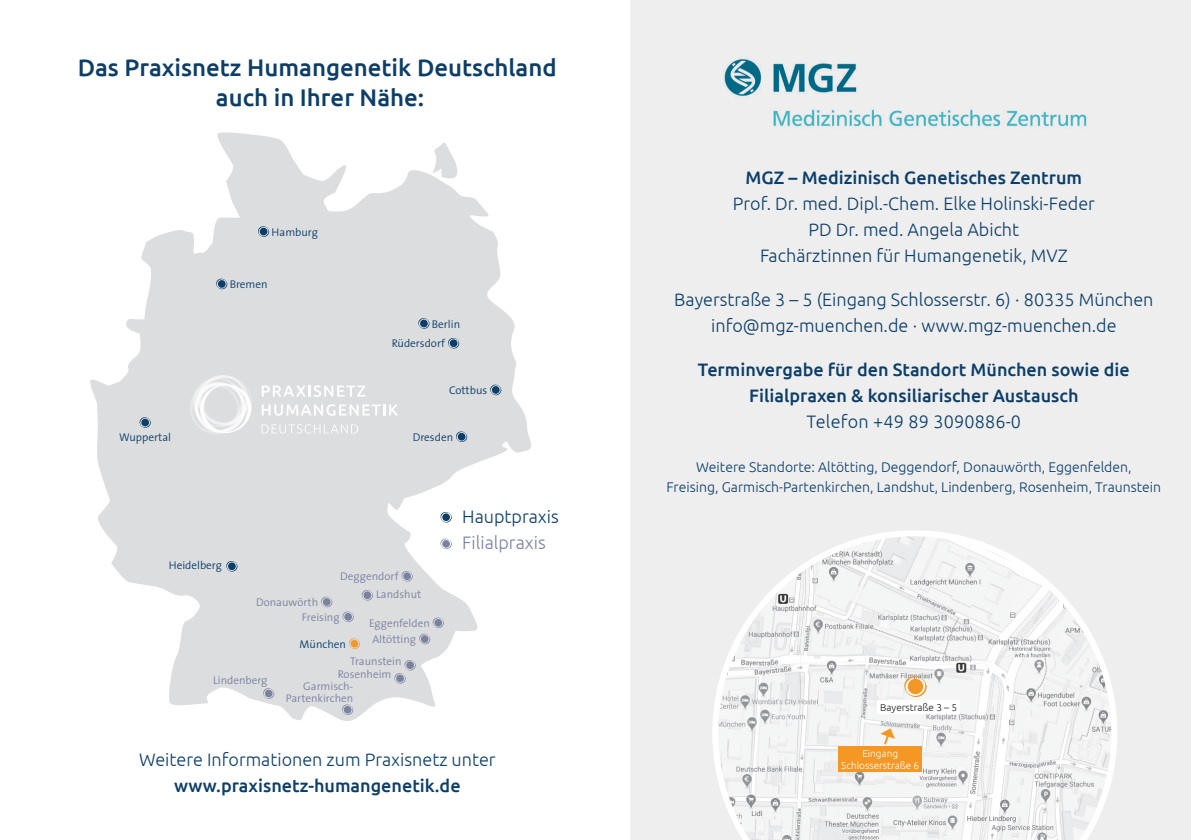
<style>
.page{position:relative;width:1191px;height:840px;background:#fff}
.page>*{position:absolute;margin:0;border:0;box-sizing:border-box;transform-origin:0 0}
.t1{font:500 24px/30px "Ubuntu";color:#0c3e68;text-align:center}
.t2{font:300 18px/26px "Ubuntu";color:#0c3e68;text-align:center}
.t3{font:500 18px/26px "Ubuntu";color:#0c3e68;text-align:center}
.t4{font:300 18px "Ubuntu";color:#7b829f}
.t5{font:300 14px/20px "Ubuntu";color:#0c3e68;text-align:center}
.t6{font:300 11.2px/17.6px "The Sans";color:#7b829f}
.t7{font:300 11.2px "The Sans";color:#0c3e68}
.t8{font:300 10px/12px "Ubuntu";color:#fff;text-align:center}
.t9{font:300 10px "Ubuntu";color:#231f20}
</style>
<div class="page">
<div style="left:630px;top:0;width:561px;height:839px;background:#eeeeef"></div>
<svg style="left:712px;top:530px;width:405px;height:309px"></svg>
<svg style="left:900px;top:671px;width:26px;height:25px"></svg>
<div style="left:907px;top:678px;width:16px;height:15px;background:#f59724;border-radius:50%"></div>
<div style="left:877px;top:699px;width:83px;height:14px;background:#fff"></div>
<div style="left:838px;top:745px;width:84px;height:26px;background:#f59724"></div>
<img style="left:724px;top:59px;width:363px;height:68px">
<svg style="left:90px;top:132px;width:441px;height:589px;fill:#dcdddf"></svg>
<svg style="left:432px;top:139px;width:27px;height:42px"></svg>
<svg style="left:214px;top:276px;width:13px;height:13px"></svg>
<div style="left:218px;top:280px;width:8px;height:7px;background:#0c3e68;border-radius:50%"></div>
<svg style="left:416px;top:316px;width:13px;height:12px"></svg>
<div style="left:420px;top:319px;width:8px;height:8px;background:#0c3e68;border-radius:50%"></div>
<svg style="left:224px;top:558px;width:13px;height:13px"></svg>
<div style="left:228px;top:562px;width:8px;height:7px;background:#0c3e68;border-radius:50%"></div>
<svg style="left:488px;top:382px;width:13px;height:13px"></svg>
<div style="left:492px;top:386px;width:7px;height:7px;background:#0c3e68;border-radius:50%"></div>
<svg style="left:454px;top:429px;width:13px;height:13px"></svg>
<div style="left:458px;top:432px;width:7px;height:8px;background:#0c3e68;border-radius:50%"></div>
<svg style="left:399px;top:568px;width:14px;height:13px"></svg>
<div style="left:403px;top:572px;width:8px;height:7px;background:#7b829f;border-radius:50%"></div>
<svg style="left:360px;top:587px;width:13px;height:13px"></svg>
<div style="left:363px;top:591px;width:8px;height:7px;background:#7b829f;border-radius:50%"></div>
<svg style="left:417px;top:615px;width:27px;height:29px"></svg>
<svg style="left:421px;top:634px;width:7px;height:8px"></svg>
<svg style="left:347px;top:636px;width:13px;height:12px"></svg>
<div style="left:351px;top:639px;width:7px;height:8px;background:#f59724;border-radius:50%"></div>
<svg style="left:138px;top:415px;width:13px;height:12px"></svg>
<div style="left:141px;top:418px;width:8px;height:8px;background:#0c3e68;border-radius:50%"></div>
<svg style="left:392px;top:657px;width:24px;height:26px"></svg>
<div style="left:396px;top:674px;width:8px;height:7px;background:#7b829f;border-radius:50%"></div>
<svg style="left:340px;top:702px;width:13px;height:12px"></svg>
<div style="left:344px;top:705px;width:7px;height:8px;background:#7b829f;border-radius:50%"></div>
<svg style="left:256px;top:224px;width:13px;height:13px"></svg>
<div style="left:260px;top:227px;width:7px;height:8px;background:#0c3e68;border-radius:50%"></div>
<svg style="left:446px;top:336px;width:13px;height:12px"></svg>
<div style="left:450px;top:339px;width:7px;height:8px;background:#0c3e68;border-radius:50%"></div>
<svg style="left:438px;top:509px;width:14px;height:13px"></svg>
<div style="left:442px;top:513px;width:8px;height:7px;background:#0c3e68;border-radius:50%"></div>
<svg style="left:438px;top:536px;width:14px;height:13px"></svg>
<svg style="left:442px;top:539px;width:8px;height:8px"></svg>
<svg style="left:340px;top:609px;width:14px;height:12px"></svg>
<div style="left:344px;top:612px;width:8px;height:8px;background:#7b829f;border-radius:50%"></div>
<svg style="left:319px;top:594px;width:13px;height:13px"></svg>
<svg style="left:323px;top:597px;width:7px;height:8px"></svg>
<svg style="left:261px;top:685px;width:13px;height:13px"></svg>
<div style="left:265px;top:689px;width:8px;height:8px;background:#7b829f;border-radius:50%"></div>
<svg style="left:262px;top:385px;width:103px;height:11px"></svg>
<svg style="left:262px;top:404px;width:136px;height:11px"></svg>
<svg style="left:261px;top:424px;width:97px;height:9px"></svg>
<svg style="left:188px;top:373px;width:64px;height:63px"></svg>
<svg style="left:880px;top:728px;width:15px;height:18px"></svg>
<h1 class="t1" style="left:78px;top:52px;width:480px">Das Praxisnetz Humangenetik Deutschland auch in Ihrer Nähe:</h1>
<p class="t7" style="left:272px;top:222px;width:48px">Hamburg</p>
<p class="t7" style="left:119px;top:427px;width:53px">Wuppertal</p>
<p class="t7" style="left:230px;top:275px;width:39px">Bremen</p>
<p class="t7" style="left:432px;top:314px;width:30px">Berlin</p>
<p class="t7" style="left:392px;top:334px;width:55px">Rüdersdorf</p>
<p class="t7" style="left:449px;top:381px;width:40px">Cottbus</p>
<p class="t7" style="left:413px;top:427px;width:42px">Dresden</p>
<p class="t7" style="left:169px;top:555px;width:55px">Heidelberg</p>
<p class="t6" style="left:376px;top:567px;width:47px;text-indent:-36px">Deggendorf<br>Landshut</p>
<p class="t6" style="left:369px;top:613px;width:62px">Eggenfelden</p>
<p class="t7" style="left:299px;top:634px;width:48px">München</p>
<p class="t6" style="left:372px;top:629px;width:45px">Altötting</p>
<p class="t6" style="left:256px;top:592px;width:64px">Donauwörth</p>
<p class="t6" style="left:302px;top:607px;width:39px">Freising</p>
<p class="t2" style="left:462px;top:503px;width:98px">Hauptpraxis</p>
<p class="t4" style="left:462px;top:531px;width:85px">Filialpraxis</p>
<p class="t6" style="left:213px;top:670px;width:56px">Lindenberg</p>
<p class="t6" style="left:338px;top:654px;width:65px;line-height:13.2px;text-indent:12px">Traunstein<br>Rosenheim</p>
<p class="t6" style="left:286px;top:679px;width:69px;line-height:12px;text-align:right">Garmisch-<br>Partenkirchen</p>
<p class="t2" style="left:139px;top:745px;width:358px">Weitere Informationen zum Praxisnetz unter</p>
<p class="t3" style="left:174px;top:771px;width:288px">www.praxisnetz-humangenetik.de</p>
<p class="t3" style="left:745px;top:164px;width:338px">MGZ – Medizinisch Genetisches Zentrum</p>
<p class="t2" style="left:733px;top:190px;width:364px">Prof. Dr. med. Dipl.-Chem. Elke Holinski-Feder<br>PD Dr. med. Angela Abicht<br>Fachärztinnen für Humangenetik, MVZ</p>
<p class="t2" style="left:674px;top:286px;width:481px">Bayerstraße 3 – 5 (Eingang Schlosserstr. 6) · 80335 München info@mgz-muenchen.de · www.mgz-muenchen.de</p>
<p class="t3" style="left:698px;top:356px;width:433px">Terminvergabe für den Standort München sowie die<br>Filialpraxen &amp; konsiliarischer Austausch</p>
<p class="t2" style="left:806px;top:408px;width:216px">Telefon +49 89 3090886-0</p>
<p class="t5" style="left:666px;top:456px;width:496px">Weitere Standorte: Altötting, Deggendorf, Donauwörth, Eggenfelden,<br>Freising, Garmisch-Partenkirchen, Landshut, Lindenberg, Rosenheim, Traunstein</p>
<p class="t9" style="left:880px;top:700px;width:78px">Bayerstraße 3 – 5</p>
<p class="t8" style="left:841px;top:746px;width:79px">Eingang<br>Schlosserstraße 6</p>
</div>
